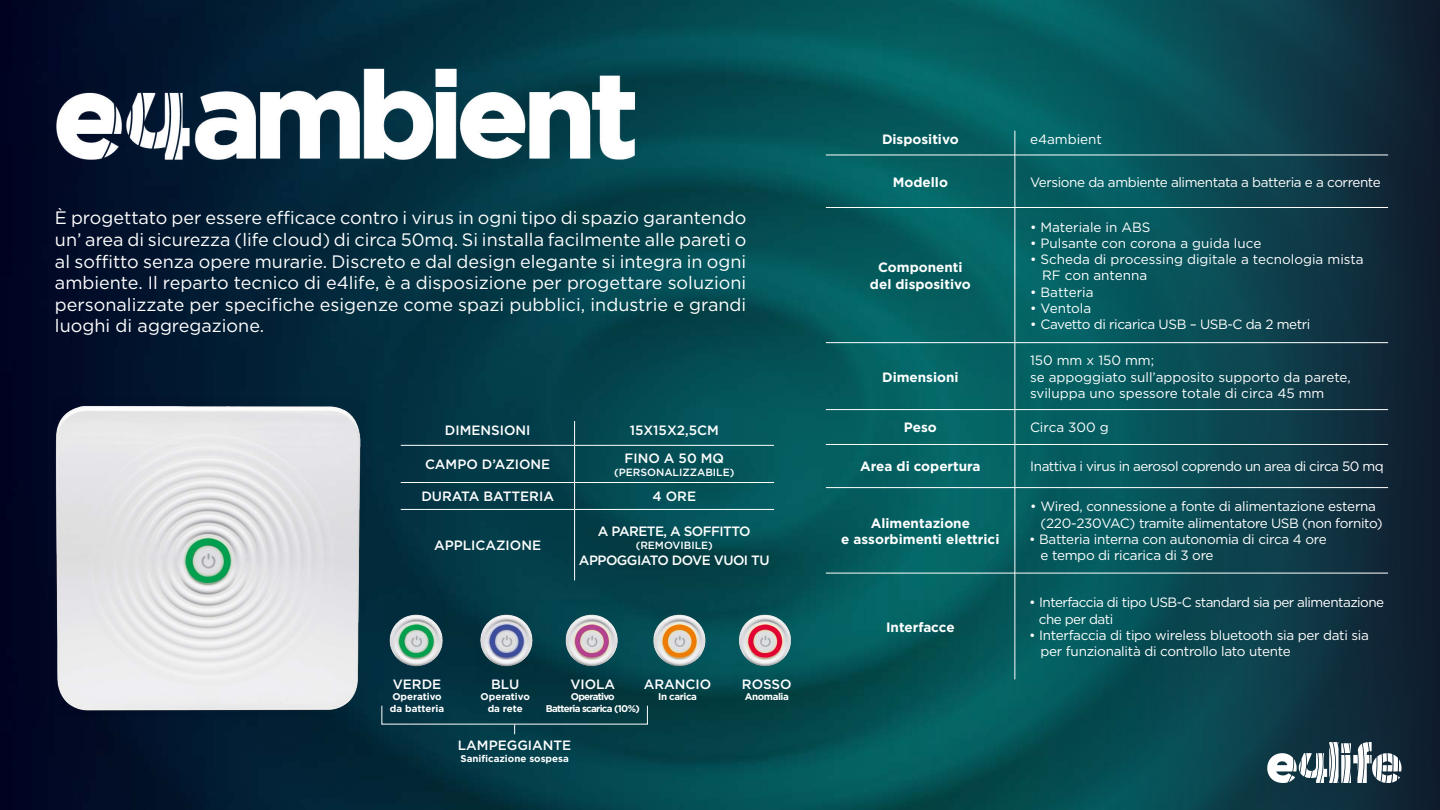
<style>
.page{position:relative;width:1440px;height:810px;background:#fff}
.page>*{position:absolute;margin:0;border:0;box-sizing:border-box;transform-origin:0 0}
.t1{font:18px/21.6px "Gotham";color:#fff;text-align:justify}
.t2{font:13.5px/16.2px "Gotham";letter-spacing:-.02em;color:#fff}
.t3{font:13.5px/16.2px "Gotham";color:#fff}
.t4{font:700 13.5px/16.2px "Gotham";color:#fff;text-align:center}
.t5{font:500 13.5px "Gotham";color:#fff}
.t6{font:13.5px/16.2px "Gotham";letter-spacing:-.04em;color:#fff}
.t7{font:500 13.5px "Gotham";letter-spacing:-.04em;color:#fff}
.t8{font:500 10.5px "Gotham";color:#fff}
.t9{font:700 9.75px/11.7px "Gotham";letter-spacing:-.015em;color:#fff}
.t10{font:700 9.75px/11.7px "Gotham";letter-spacing:-.07em;color:#fff;text-align:center}
.t11{font:700 9.75px "Gotham";letter-spacing:-.04em;color:#fff}
</style>
<div class="page">
<img style="left:0;top:0;width:811px;height:810px">
<img style="left:811px;top:0;width:629px;height:810px">
<svg style="left:1267px;top:742px;width:135px;height:41px"></svg>
<img style="left:55px;top:68px;width:595px;height:129px">
<img style="left:52px;top:398px;width:312px;height:319px">
<svg style="left:574px;top:421px;width:1px;height:24px"></svg>
<hr style="left:401px;top:445px;width:174px;height:1px;background:#fff">
<hr style="left:575px;top:445px;width:199px;height:1px;background:#fff">
<hr style="left:574px;top:446px;width:1px;height:36px;background:#fff">
<hr style="left:401px;top:482px;width:174px;height:1px;background:#fff">
<hr style="left:575px;top:482px;width:199px;height:1px;background:#fff">
<svg style="left:574px;top:483px;width:1px;height:26px"></svg>
<hr style="left:401px;top:509px;width:174px;height:1px;background:#fff">
<hr style="left:575px;top:509px;width:199px;height:1px;background:#fff">
<hr style="left:574px;top:510px;width:1px;height:70px;background:#fff">
<svg style="left:1015px;top:131px;width:1px;height:24px"></svg>
<hr style="left:826px;top:155px;width:189px;height:1px;background:#fff">
<hr style="left:1015px;top:155px;width:373px;height:1px;background:#fff">
<hr style="left:1015px;top:155px;width:1px;height:52px;background:#fff">
<hr style="left:826px;top:207px;width:189px;height:1px;background:#fff">
<hr style="left:1015px;top:207px;width:373px;height:1px;background:#fff">
<hr style="left:1015px;top:208px;width:1px;height:135px;background:#fff">
<hr style="left:826px;top:343px;width:189px;height:1px;background:#fff">
<hr style="left:1015px;top:343px;width:373px;height:1px;background:#fff">
<hr style="left:1015px;top:343px;width:1px;height:67px;background:#fff">
<hr style="left:826px;top:409px;width:189px;height:1px;background:#fff">
<hr style="left:1015px;top:409px;width:373px;height:1px;background:#fff">
<hr style="left:1015px;top:410px;width:1px;height:34px;background:#fff">
<hr style="left:826px;top:444px;width:189px;height:1px;background:#fff">
<hr style="left:1015px;top:444px;width:373px;height:1px;background:#fff">
<hr style="left:1015px;top:445px;width:1px;height:43px;background:#fff">
<hr style="left:826px;top:487px;width:189px;height:1px;background:#fff">
<hr style="left:1015px;top:487px;width:373px;height:1px;background:#fff">
<hr style="left:1015px;top:488px;width:1px;height:85px;background:#fff">
<hr style="left:826px;top:573px;width:189px;height:1px;background:#fff">
<hr style="left:1015px;top:573px;width:373px;height:1px;background:#fff">
<hr style="left:1015px;top:573px;width:1px;height:106px;background:#fff">
<img style="left:476px;top:600px;width:58px;height:79px">
<img style="left:387px;top:600px;width:58px;height:79px">
<img style="left:564px;top:600px;width:58px;height:79px">
<img style="left:651px;top:600px;width:58px;height:79px">
<img style="left:735px;top:600px;width:58px;height:79px">
<p class="t1" style="left:55px;top:207px;width:693px">È progettato per essere efficace contro i virus in ogni tipo di spazio garantendo un’ area di sicurezza (life cloud) di circa 50mq. Si installa facilmente alle pareti o al soffitto senza opere murarie. Discreto e dal design elegante si integra in ogni ambiente. Il reparto tecnico di e4life, è a disposizione per progettare soluzioni personalizzate per specifiche esigenze come spazi pubblici, industrie e grandi luoghi di aggregazione.</p>
<p class="t5" style="left:445px;top:421px;width:87px">DIMENSIONI</p>
<p class="t5" style="left:630px;top:421px;width:91px">15X15X2,5CM</p>
<p class="t5" style="left:425px;top:456px;width:127px">CAMPO D’AZIONE</p>
<p class="t5" style="left:625px;top:449px;width:101px">FINO A 50 MQ</p>
<p class="t8" style="left:614px;top:465px;width:122px">(PERSONALIZZABILE)</p>
<p class="t5" style="left:421px;top:488px;width:134px">DURATA BATTERIA</p>
<p class="t5" style="left:653px;top:488px;width:45px">4 ORE</p>
<p class="t5" style="left:434px;top:537px;width:108px">APPLICAZIONE</p>
<p class="t7" style="left:598px;top:522px;width:154px">A PARETE, A SOFFITTO</p>
<p class="t8" style="left:636px;top:538px;width:79px">(REMOVIBILE)</p>
<p class="t7" style="left:579px;top:551px;width:192px">APPOGGIATO DOVE VUOI TU</p>
<p class="t5" style="left:393px;top:675px;width:50px">VERDE</p>
<p class="t9" style="left:390px;top:691px;width:56px">Operativo da batteria</p>
<p class="t5" style="left:491px;top:675px;width:30px">BLU</p>
<p class="t9" style="left:481px;top:691px;width:51px;text-align:center">Operativo da rete</p>
<p class="t5" style="left:570px;top:675px;width:46px">VIOLA</p>
<p class="t10" style="left:546px;top:691px;width:95px">Operativo<br>Batteria scarica (10%)</p>
<p class="t5" style="left:644px;top:675px;width:69px">ARANCIO</p>
<p class="t11" style="left:658px;top:690px;width:40px">In carica</p>
<p class="t5" style="left:458px;top:737px;width:115px">LAMPEGGIANTE</p>
<p class="t9" style="left:460px;top:753px;width:110px">Sanificazione sospesa</p>
<p class="t5" style="left:742px;top:675px;width:51px">ROSSO</p>
<p class="t11" style="left:745px;top:690px;width:46px">Anomalia</p>
<p class="t4" style="left:882px;top:131px;width:78px">Dispositivo</p>
<p class="t3" style="left:1030px;top:131px;width:73px">e4ambient</p>
<p class="t4" style="left:893px;top:174px;width:57px">Modello</p>
<p class="t2" style="left:1030px;top:173px;width:352px">Versione da ambiente alimentata a batteria e a corrente</p>
<p class="t4" style="left:870px;top:259px;width:102px">Componenti del dispositivo</p>
<p class="t4" style="left:882px;top:369px;width:78px">Dimensioni</p>
<p class="t3" style="left:1030px;top:219px;width:122px">• Materiale in ABS</p>
<p class="t3" style="left:1030px;top:235px;width:233px">• Pulsante con corona a guida luce</p>
<p class="t3" style="left:1042px;top:251px;width:323px;text-indent:-12px">• Scheda di processing digitale a tecnologia mista<br>RF con antenna</p>
<p class="t3" style="left:1030px;top:284px;width:65px">• Batteria</p>
<p class="t3" style="left:1030px;top:300px;width:63px">• Ventola</p>
<p class="t2" style="left:1030px;top:316px;width:282px">• Cavetto di ricarica USB – USB-C da 2 metri</p>
<p class="t3" style="left:1030px;top:352px;width:322px">150 mm x 150 mm;<br>se appoggiato sull’apposito supporto da parete, sviluppa uno spessore totale di circa 45 mm</p>
<p class="t4" style="left:904px;top:419px;width:34px">Peso</p>
<p class="t3" style="left:1030px;top:419px;width:80px">Circa 300 g</p>
<p class="t4" style="left:860px;top:458px;width:122px">Area di copertura</p>
<p class="t6" style="left:1030px;top:458px;width:355px">Inattiva i virus in aerosol coprendo un area di circa 50 mq</p>
<p class="t4" style="left:841px;top:515px;width:160px">Alimentazione<br>e assorbimenti elettrici</p>
<p class="t4" style="left:886px;top:619px;width:70px">Interfacce</p>
<p class="t2" style="left:1041px;top:498px;width:344px;text-indent:-11px">• Wired, connessione a fonte di alimentazione esterna (220-230VAC) tramite alimentatore USB (non fornito)</p>
<p class="t2" style="left:1041px;top:531px;width:288px;text-indent:-11px">• Batteria interna con autonomia di circa 4 ore e tempo di ricarica di 3 ore</p>
<p class="t6" style="left:1039px;top:594px;width:347px;text-indent:-10px">• Interfaccia di tipo USB-C standard sia per alimentazione che per dati</p>
<p class="t2" style="left:1041px;top:627px;width:330px;text-indent:-11px">• Interfaccia di tipo wireless bluetooth sia per dati sia per funzionalità di controllo lato utente</p>
</div>
